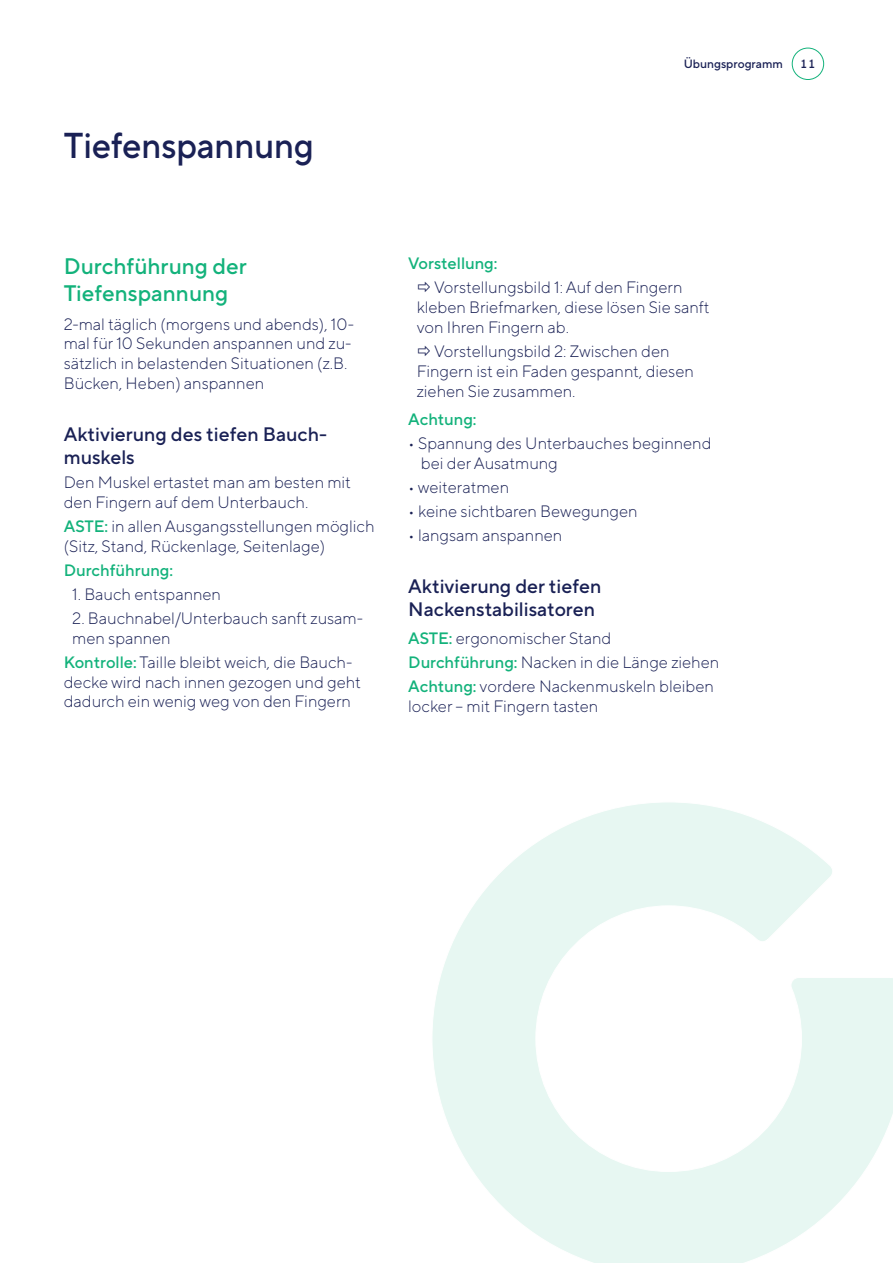
<style>
.page{position:relative;width:893px;height:1263px;background:#fff}
.page>*{position:absolute;margin:0;border:0;box-sizing:border-box;transform-origin:0 0}
.t1{font:500 36px "TT Norms Pro";letter-spacing:-.005em;color:#1a2155;scale:.96 1}
.t2{font:500 22.5px/27px "TT Norms Pro";color:#13b27b}
.t3{font:500 19.5px/23.4px "TT Norms Pro";color:#1a2155}
.t4{font:300 16.5px/19.8px "TT Norms Pro";color:#1a2155}
.t5{font:500 16.5px "TT Norms Pro";color:#13b27b}
.t6{font:500 12px "TT Norms Pro";color:#1a2155}
.s1{font-weight:500;color:#13b27b}
</style>
<div class="page">
<div style="left:792px;top:48px;width:32px;height:32px;border:1px solid #13b27b;border-radius:50%"></div>
<svg style="left:432px;top:802px;width:461px;height:461px"></svg>
<h1 class="t1" style="left:64px;top:122px;width:262px">Tiefenspannung</h1>
<p class="t6" style="left:684px;top:56px;width:101px">Übungsprogramm</p>
<p class="t6" style="left:800px;top:56px;width:17px">11</p>
<h2 class="t2" style="left:64px;top:252px;width:185px">Durchführung der<br>Tiefenspannung</h2>
<p class="t4" style="left:64px;top:313px;width:292px">2-mal täglich (morgens und abends), 10- mal für 10 Sekunden anspannen und zu&shy;sätzlich in belastenden Situationen (z.B.<br>Bücken, Heben) anspannen</p>
<p class="t3" style="left:64px;top:421px;width:265px">Aktivierung des tiefen Bauch&shy;muskels</p>
<p class="t4" style="left:64px;top:472px;width:289px">Den Muskel ertastet man am besten mit den Fingern auf dem Unterbauch.</p>
<p class="t4" style="left:64px;top:516px;width:312px"><span class="s1">ASTE:</span> in allen Ausgangsstellungen möglich (Sitz, Stand, Rückenlage, Seitenlage)</p>
<p class="t5" style="left:64px;top:559px;width:111px">Durchführung:</p>
<p class="t4" style="left:72px;top:584px;width:150px">1. Bauch entspannen</p>
<p class="t4" style="left:72px;top:608px;width:292px">2. Bauchnabel/Unterbauch sanft zusam&shy;men spannen</p>
<p class="t4" style="left:64px;top:652px;width:299px"><span class="s1">Kontrolle:</span> Taille bleibt weich, die Bauch&shy;decke wird nach innen gezogen und geht dadurch ein wenig weg von den Fingern</p>
<p class="t5" style="left:408px;top:253px;width:91px">Vorstellung:</p>
<p class="t4" style="left:417px;top:277px;width:294px;text-indent:18px">Vorstellungsbild 1: Auf den Fingern kleben Briefmarken, diese lösen Sie sanft von Ihren Fingern ab.</p>
<p class="t4" style="left:417px;top:341px;width:279px;text-indent:18px">Vorstellungsbild 2: Zwischen den<br>Fingern ist ein Faden gespannt, diesen ziehen Sie zusammen.</p>
<p class="t5" style="left:408px;top:408px;width:70px">Achtung:</p>
<p class="t4" style="left:421px;top:433px;width:292px;text-indent:-13px">• Spannung des Unterbauches beginnend bei der Ausatmung</p>
<p class="t4" style="left:408px;top:476px;width:102px">• weiteratmen</p>
<p class="t4" style="left:408px;top:500px;width:231px">• keine sichtbaren Bewegungen</p>
<p class="t4" style="left:408px;top:525px;width:156px">• langsam anspannen</p>
<p class="t3" style="left:408px;top:573px;width:195px">Aktivierung der tiefen<br>Nackenstabilisatoren</p>
<p class="t4" style="left:408px;top:626px;width:313px;line-height:24px"><span class="s1">ASTE:</span> ergonomischer Stand<br><span class="s1">Durchführung:</span> Nacken in die Länge ziehen<br><span class="s1">Achtung:</span> vordere Nackenmuskeln bleiben</p>
<p class="t4" style="left:408px;top:696px;width:191px">locker – mit Fingern tasten</p>
</div>
